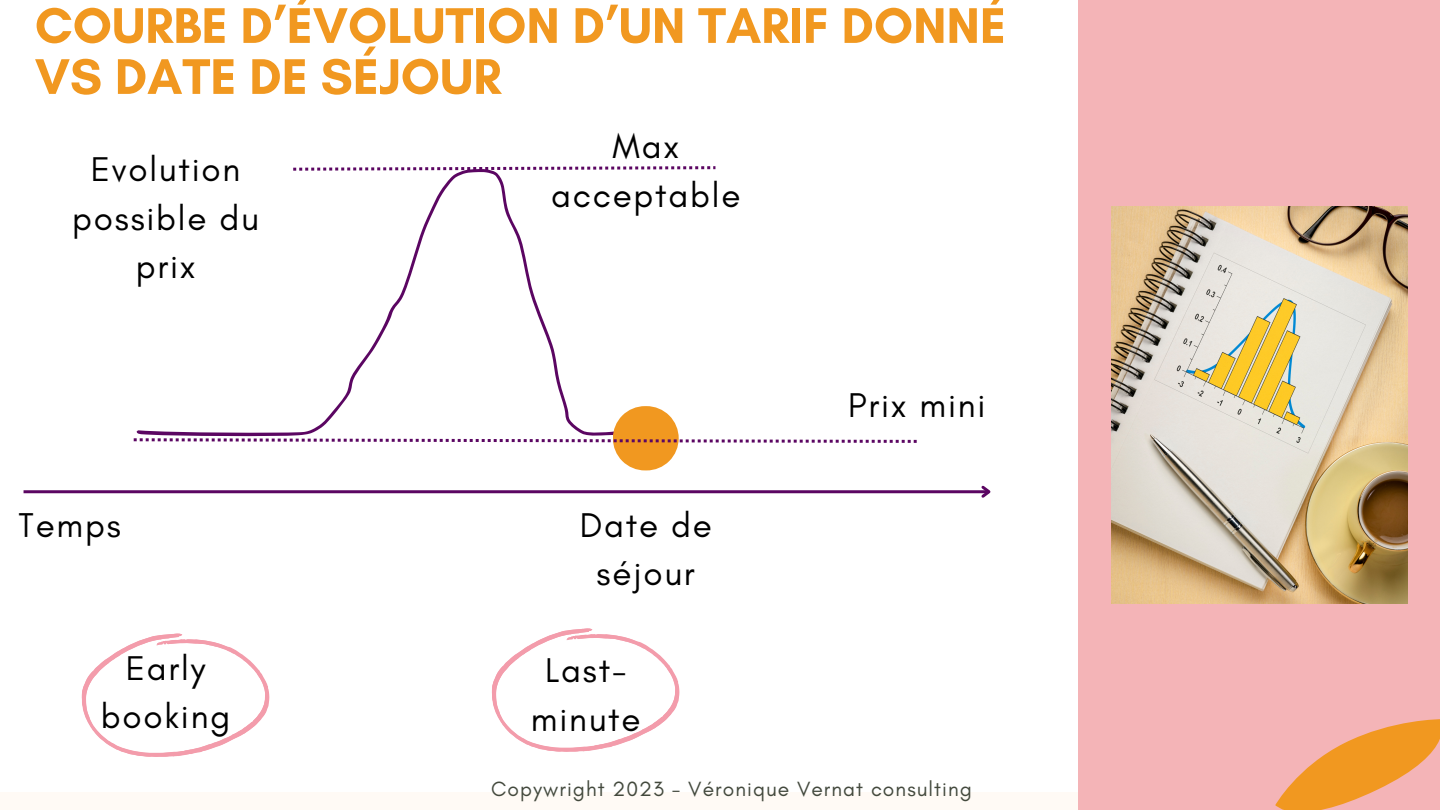
<style>
.page{position:relative;width:1440px;height:810px;background:#fff}
.page>*{position:absolute;margin:0;border:0;box-sizing:border-box;transform-origin:0 0}
.t1{font:700 51px "Glacial Indifference";color:#f19820}
.t2{font:35px/48.8px "Glacial Indifference";letter-spacing:.05em;color:#000;text-align:center}
.t3{font:21px "Glacial Indifference";letter-spacing:.05em;color:#43493d}
</style>
<div class="page">
<div style="left:0;top:793px;width:1440px;height:17px;background:#fffaf5"></div>
<div style="left:1079px;top:0;width:361px;height:810px;background:#f4b4b7"></div>
<svg style="left:1275px;top:719px;width:165px;height:91px"></svg>
<img style="left:1111px;top:207px;width:297px;height:396px">
<svg style="left:337px;top:171px;width:230px;height:235px"></svg>
<hr style="left:24px;top:490px;width:965px;height:3px;background:#5b0662">
<svg style="left:979px;top:485px;width:12px;height:13px"></svg>
<svg style="left:134px;top:406px;width:783px;height:64px"></svg>
<svg style="left:293px;top:166px;width:422px;height:5px"></svg>
<svg style="left:82px;top:634px;width:187px;height:123px"></svg>
<svg style="left:492px;top:628px;width:188px;height:123px"></svg>
<p class="t1" style="left:35px;top:-6px;width:973px">COURBE D’ÉVOLUTION D’UN TARIF DONNÉ</p>
<p class="t1" style="left:35px;top:45px;width:468px">VS DATE DE SÉJOUR</p>
<p class="t2" style="left:72px;top:144px;width:188px">Evolution possible du prix</p>
<p class="t2" style="left:19px;top:500px;width:104px">Temps</p>
<p class="t2" style="left:551px;top:121px;width:191px">Max acceptable</p>
<p class="t2" style="left:580px;top:500px;width:134px">Date de séjour</p>
<p class="t2" style="left:101px;top:643px;width:131px">Early booking</p>
<p class="t2" style="left:531px;top:646px;width:111px">Last&shy;minute</p>
<p class="t2" style="left:848px;top:380px;width:139px">Prix mini</p>
<p class="t3" style="left:491px;top:776px;width:482px">Copywright 2023 - Véronique Vernat consulting</p>
</div>
